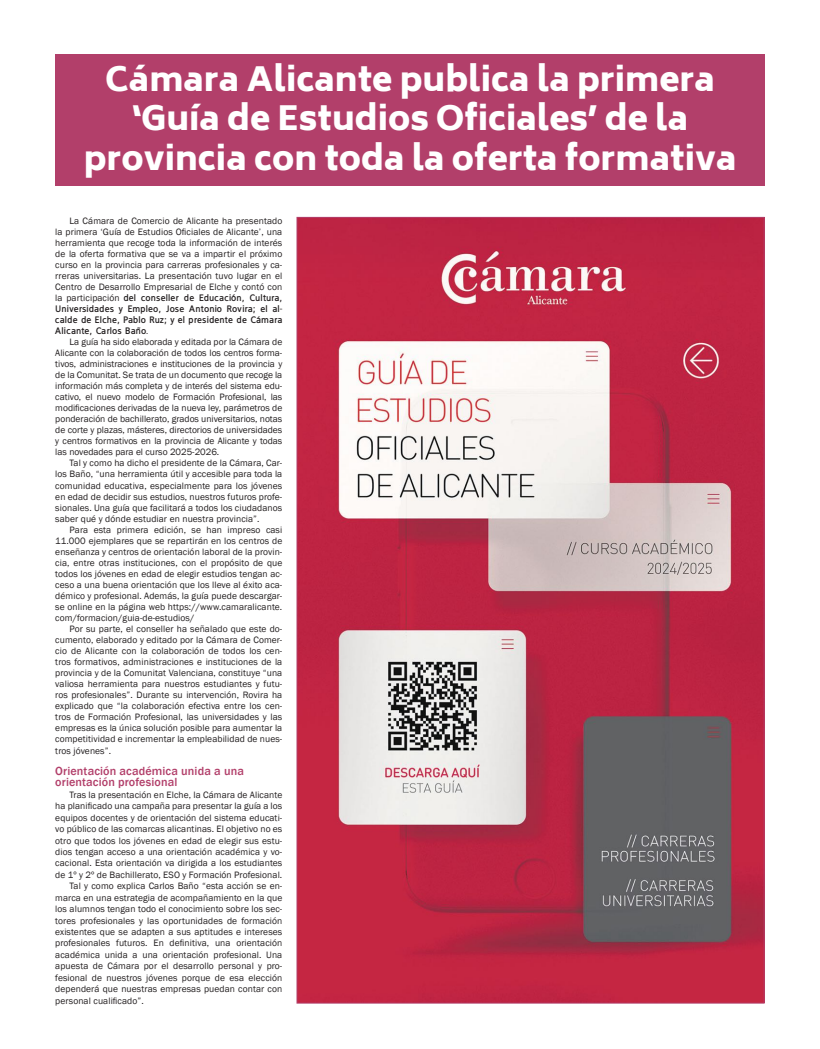
<style>
.page{position:relative;width:820px;height:1049px;background:#fff}
.page>*{position:absolute;margin:0;border:0;box-sizing:border-box;transform-origin:0 0}
.t1{font:900 33px/39.6px "Biryani";color:#fff;text-align:center}
.t2{font:500 12.1px/11px "Franklin Gothic";letter-spacing:.01em;color:#b23f6a}
.t3{font:9.5px/11px "Franklin Gothic";letter-spacing:.01em;color:#231f20;text-align:justify}
.t4{font:700 9.5px/11px "Fran Klein";letter-spacing:.01em;color:#231f20;text-align:justify}
.s1{font-family:"Franklin Gothic";font-weight:400}
</style>
<div class="page">
<div style="left:55px;top:54px;width:709px;height:132px;background:#b23f6a"></div>
<img style="left:298px;top:219px;width:464px;height:782px">
<h1 class="t1" style="left:84px;top:59px;width:654px">Cámara Alicante publica la primera ‘Guía de Estudios Oficiales’ de la provincia con toda la oferta formativa</h1>
<p class="t3" style="left:55px;top:215px;width:228px;text-indent:14px">La Cámara de Comercio de Alicante ha presentado la primera ‘Guía de Estudios Oficiales de Alicante’, una herramienta que recoge toda la información de interés de la oferta formativa que se va a impartir el próximo curso en la provincia para carreras profesionales y ca&shy;rreras universitarias. La presentación tuvo lugar en el Centro de Desarrollo Empresarial de Elche y contó con</p>
<p class="t4" style="left:55px;top:292px;width:228px"><span class="s1">la participación</span> del conseller de Educación, Cultura, Universidades y Empleo, Jose Antonio Rovira; el al&shy;calde de Elche, Pablo Ruz; y el presidente de Cámara Alicante, Carlos Baño.</p>
<p class="t3" style="left:55px;top:336px;width:228px;text-indent:14px">La guía ha sido elaborada y editada por la Cámara de Alicante con la colaboración de todos los centros forma&shy;tivos, administraciones e instituciones de la provincia y de la Comunitat. Se trata de un documento que recoge la información más completa y de interés del sistema edu&shy;cativo, el nuevo modelo de Formación Profesional, las modificaciones derivadas de la nueva ley, parámetros de ponderación de bachillerato, grados universitarios, notas de corte y plazas, másteres, directorios de universidades y centros formativos en la provincia de Alicante y todas las novedades para el curso 2025-2026.</p>
<p class="t3" style="left:55px;top:458px;width:228px;text-indent:14px">Tal y como ha dicho el presidente de la Cámara, Car&shy;los Baño, “una herramienta útil y accesible para toda la comunidad educativa, especialmente para los jóvenes en edad de decidir sus estudios, nuestros futuros profe&shy;sionales. Una guía que facilitará a todos los ciudadanos saber qué y dónde estudiar en nuestra provincia”.</p>
<p class="t3" style="left:55px;top:524px;width:228px;text-indent:14px">Para esta primera edición, se han impreso casi 11.000 ejemplares que se repartirán en los centros de enseñanza y centros de orientación laboral de la provin&shy;cia, entre otras instituciones, con el propósito de que todos los jóvenes en edad de elegir estudios tengan ac&shy;ceso a una buena orientación que los lleve al éxito aca&shy;démico y profesional. Además, la guía puede descargar&shy;se online en la página web https://www.camaralicante. com/formacion/guia-de-estudios/</p>
<p class="t3" style="left:55px;top:623px;width:228px;text-indent:14px">Por su parte, el conseller ha señalado que este do&shy;cumento, elaborado y editado por la Cámara de Comer&shy;cio de Alicante con la colaboración de todos los cen&shy;tros formativos, administraciones e instituciones de la provincia y de la Comunitat Valenciana, constituye “una valiosa herramienta para nuestros estudiantes y futu&shy;ros profesionales”. Durante su intervención, Rovira ha explicado que “la colaboración efectiva entre los cen&shy;tros de Formación Profesional, las universidades y las empresas es la única solución posible para aumentar la competitividad e incrementar la empleabilidad de nues&shy;tros jóvenes”.</p>
<p class="t2" style="left:55px;top:766px;width:190px">Orientación académica unida a una orientación profesional</p>
<p class="t3" style="left:69px;top:789px;width:214px">Tras la presentación en Elche, la Cámara de Alicante</p>
<p class="t3" style="left:55px;top:801px;width:228px">ha planificado una campaña para presentar la guía a los</p>
<p class="t3" style="left:55px;top:812px;width:228px">equipos docentes y de orientación del sistema educati-</p>
<p class="t3" style="left:55px;top:824px;width:228px">vo público de las comarcas alicantinas. El objetivo no es</p>
<p class="t3" style="left:55px;top:835px;width:228px">otro que todos los jóvenes en edad de elegir sus estu-</p>
<p class="t3" style="left:55px;top:846px;width:228px">dios tengan acceso a una orientación académica y vo-</p>
<p class="t3" style="left:55px;top:858px;width:228px">cacional. Esta orientación va dirigida a los estudiantes</p>
<p class="t3" style="left:55px;top:869px;width:228px">de 1º y 2º de Bachillerato, ESO y Formación Profesional.</p>
<p class="t3" style="left:69px;top:881px;width:214px">Tal y como explica Carlos Baño “esta acción se en-</p>
<p class="t3" style="left:55px;top:892px;width:228px">marca en una estrategia de acompañamiento en la que</p>
<p class="t3" style="left:55px;top:904px;width:228px">los alumnos tengan todo el conocimiento sobre los sec-</p>
<p class="t3" style="left:55px;top:915px;width:228px">tores profesionales y las oportunidades de formación</p>
<p class="t3" style="left:55px;top:926px;width:228px">existentes que se adapten a sus aptitudes e intereses</p>
<p class="t3" style="left:55px;top:938px;width:228px">profesionales futuros. En definitiva, una orientación</p>
<p class="t3" style="left:55px;top:949px;width:228px">académica unida a una orientación profesional. Una</p>
<p class="t3" style="left:55px;top:961px;width:228px">apuesta de Cámara por el desarrollo personal y pro-</p>
<p class="t3" style="left:55px;top:972px;width:228px">fesional de nuestros jóvenes porque de esa elección</p>
<p class="t3" style="left:55px;top:984px;width:228px">dependerá que nuestras empresas puedan contar con</p>
<p class="t3" style="left:55px;top:995px;width:90px">personal cualificado”.</p>
</div>
